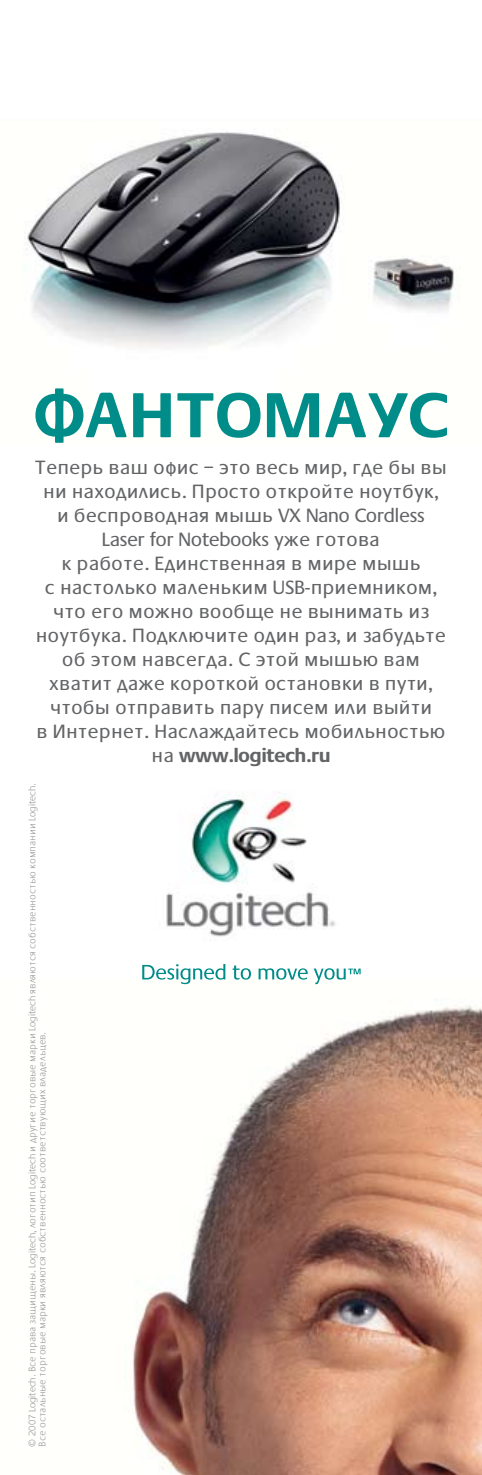
<style>
.page{position:relative;width:482px;height:1475px;background:#fff}
.page>*{position:absolute;margin:0;border:0;box-sizing:border-box;transform-origin:0 0}
.t1{font:700 66px "Praxis EFCYOP";letter-spacing:-.02em;color:#008c89}
.t2{font:20px/24px "Praxis EFCYOP";color:#636466;text-align:center}
.t3{font:300 10px/10px "Praxis EFCYOP";color:#939598}
.s1{font-weight:700}
</style>
<div class="page">
<img style="left:25px;top:132px;width:435px;height:216px">
<img style="left:132px;top:984px;width:350px;height:490px">
<img style="left:166px;top:792px;width:169px;height:145px">
<svg style="left:142px;top:964px;width:219px;height:20px"></svg>
<h1 class="t1" style="left:32px;top:379px;width:419px">ФАНТОМАУС</h1>
<p class="t2" style="left:35px;top:456px;width:414px">Теперь ваш офис – это весь мир, где бы вы ни находились. Просто откройте ноутбук, и беспроводная мышь VX Nano Cordless Laser for Notebooks уже готова<br>к работе. Единственная в мире мышь<br>с настолько маленьким USB-приемником, что его можно вообще не вынимать из ноутбука. Подключите один раз, и забудьте об этом навсегда. С этой мышью вам хватит даже короткой остановки в пути, чтобы отправить пару писем или выйти<br>в Интернет. Наслаждайтесь мобильностью на <span class="s1">www.logitech.ru</span></p>
<p class="t3" style="left:27px;top:1446px;width:664px;rotate:-90deg">© 2007 Logitech. Все права защищены. Logitech, логотип Logitech и другие торговые марки Logitech являются собственностью компании Logitech.<br>Все остальные торговые марки являются собственностью соответствующих владельцев.</p>
</div>
